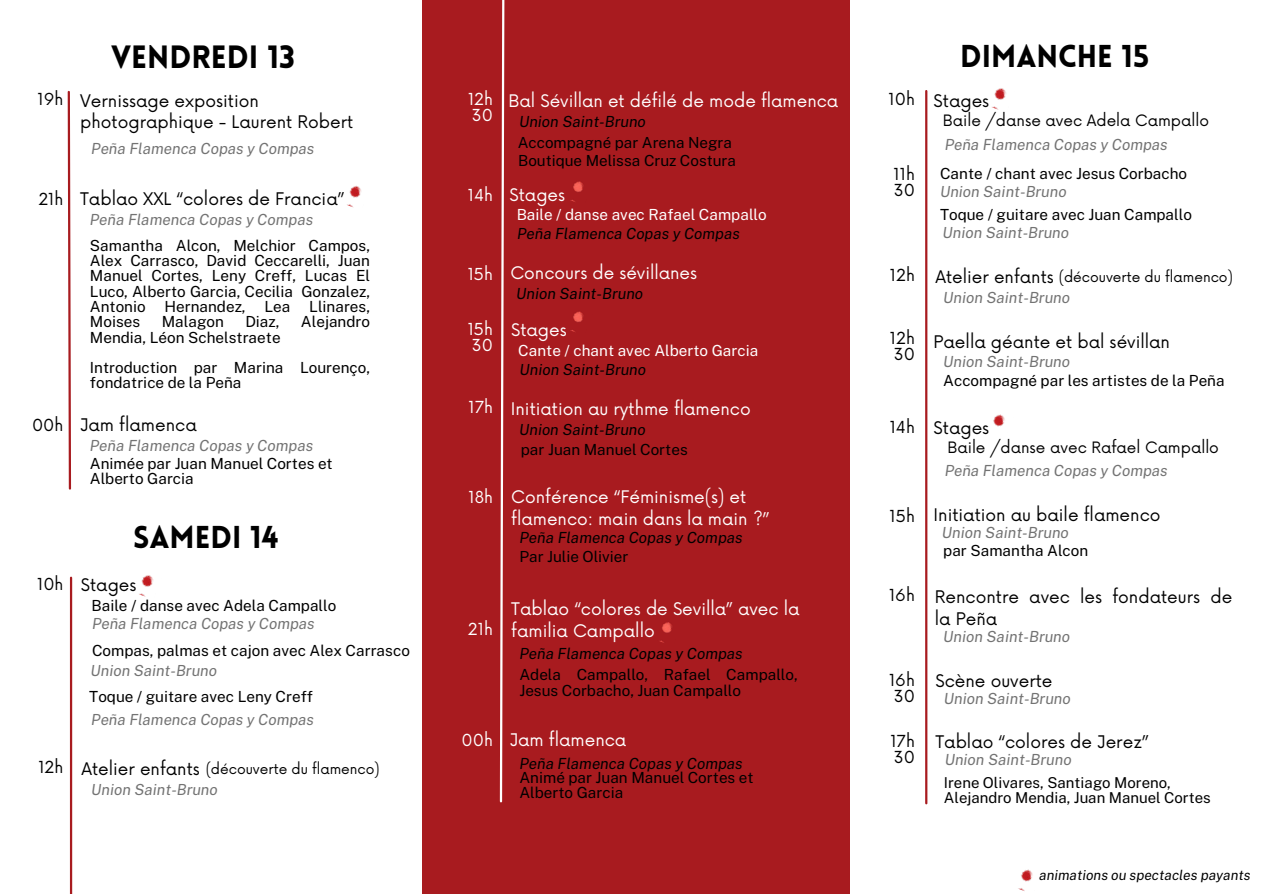
<style>
.page{position:relative;width:1263px;height:894px;background:#fff}
.page>*{position:absolute;margin:0;border:0;box-sizing:border-box;transform-origin:0 0}
.t1{font:900 31.5px "Lovelo";color:#000}
.t2{font:900 30.9px "Lovelo";color:#000}
.t3{font:16.95px/21.6px "Now";color:#000}
.t4{font:16.95px/21.6px "Now";color:#fff}
.t5{font:16.2px/16.2px "Now";color:#000}
.t6{font:16.2px "Now";color:#fff}
.t7{font:16.05px/16px "Now";color:#fff}
.t8{font:16.05px "Now";color:#000}
.t9{font:15.3px/15.3px "Public Sans";color:#000}
.t10{font:italic 15.3px "Public Sans";color:#737373}
.t11{font:italic 15.3px "Public Sans";color:#000}
.t12{font:15.3px "Now";color:#000}
.t13{font:15.3px "Public Sans";color:#fff}
.t14{font:15px/14.7px "Public Sans";color:#000}
.t15{font:13.8px "Now";color:#000}
.t16{font:italic 13.8px "Public Sans";color:#000}
.s1{font-size:16.2px}
.s2{font-size:16.95px}
.s3{font-size:16.05px}
</style>
<div class="page">
<div style="left:422px;top:0;width:427px;height:893px;background:#a81b1f"></div>
<hr style="left:70px;top:577px;width:2px;height:316px;background:#a81b1f">
<svg style="left:499px;top:0;width:6px;height:803px"></svg>
<hr style="left:925px;top:91px;width:2px;height:712px;background:#a81b1f">
<img style="left:993px;top:414px;width:12px;height:13px">
<img style="left:1018px;top:869px;width:15px;height:22px">
<img style="left:992px;top:88px;width:14px;height:22px">
<img style="left:139px;top:575px;width:15px;height:22px">
<img style="left:347px;top:185px;width:14px;height:23px">
<img style="left:570px;top:181px;width:13px;height:21px">
<img style="left:570px;top:311px;width:14px;height:21px">
<img style="left:660px;top:622px;width:12px;height:21px">
<svg style="left:67px;top:90px;width:5px;height:400px"></svg>
<p class="t5" style="left:38px;top:89px;width:27px">19h</p>
<p class="t5" style="left:38px;top:190px;width:27px">21h</p>
<p class="t5" style="left:32px;top:416px;width:33px">00h</p>
<p class="t8" style="left:37px;top:571px;width:28px">10h</p>
<h1 class="t1" style="left:111px;top:37px;width:185px">VENDREDI 13</h1>
<p class="t3" style="left:80px;top:88px;width:275px">Vernissage exposition photographique - Laurent Robert</p>
<p class="t10" style="left:91px;top:138px;width:225px">Peña Flamenca Copas y Compas</p>
<p class="t3" style="left:80px;top:187px;width:266px">Tablao XXL “colores de Francia”</p>
<p class="t10" style="left:90px;top:209px;width:225px">Peña Flamenca Copas y Compas</p>
<p class="t9" style="left:90px;top:236px;width:282px;text-align:justify">Samantha Alcon, Melchior Campos, Alex Carrasco, David Ceccarelli, Juan Manuel Cortes, Leny Creff, Lucas El Luco, Alberto Garcia, Cecilia Gonzalez, Antonio Hernandez, Lea Llinares, Moises</p>
<p class="t9" style="left:162px;top:313px;width:64px">Malagon</p>
<p class="t9" style="left:245px;top:313px;width:36px">Diaz,</p>
<p class="t9" style="left:301px;top:313px;width:71px">Alejandro</p>
<p class="t9" style="left:90px;top:320px;width:282px;line-height:30.6px">Mendia, Léon Schelstraete<br>Introduction par Marina Lourenço,</p>
<p class="t9" style="left:90px;top:374px;width:153px">fondatrice de la Peña</p>
<p class="t3" style="left:80px;top:413px;width:118px">Jam flamenca</p>
<p class="t10" style="left:90px;top:435px;width:225px">Peña Flamenca Copas y Compas</p>
<p class="t9" style="left:90px;top:454px;width:244px">Animée par Juan Manuel Cortes et<br>Alberto Garcia</p>
<h2 class="t2" style="left:133px;top:518px;width:147px">SAMEDI 14</h2>
<p class="t3" style="left:81px;top:573px;width:57px">Stages</p>
<p class="t9" style="left:92px;top:596px;width:246px">Baile / danse avec Adela Campallo</p>
<p class="t10" style="left:92px;top:613px;width:224px">Peña Flamenca Copas y Compas</p>
<p class="t9" style="left:92px;top:641px;width:319px">Compas, palmas et cajon avec Alex Carrasco</p>
<p class="t9" style="left:89px;top:687px;width:225px">Toque / guitare avec Leny Creff</p>
<p class="t10" style="left:91px;top:660px;width:128px">Union Saint-Bruno</p>
<p class="t10" style="left:91px;top:709px;width:224px">Peña Flamenca Copas y Compas</p>
<p class="t15" style="left:38px;top:757px;width:343px"><span class="s1">12h</span> <span class="s2">Atelier enfants</span> (découverte du flamenco)</p>
<p class="t10" style="left:91px;top:779px;width:128px">Union Saint-Bruno</p>
<p class="t7" style="left:468px;top:89px;width:27px">12h<br>30</p>
<p class="t4" style="left:509px;top:89px;width:331px">Bal Sévillan et défilé de mode flamenca</p>
<p class="t9" style="left:518px;top:133px;width:216px">Accompagné par Arena Negra</p>
<p class="t11" style="left:519px;top:112px;width:128px">Union Saint-Bruno</p>
<p class="t9" style="left:518px;top:152px;width:219px">Boutique Melissa Cruz Costura</p>
<p class="t7" style="left:468px;top:186px;width:27px">14h</p>
<p class="t4" style="left:510px;top:183px;width:57px">Stages</p>
<p class="t13" style="left:517px;top:203px;width:252px">Baile / danse avec Rafael Campallo</p>
<p class="t11" style="left:517px;top:223px;width:224px">Peña Flamenca Copas y Compas</p>
<p class="t4" style="left:468px;top:261px;width:231px"><span class="s3">15h</span> Concours de sévillanes</p>
<p class="t11" style="left:516px;top:283px;width:128px">Union Saint-Bruno</p>
<p class="t7" style="left:468px;top:320px;width:27px">15h<br>30</p>
<p class="t4" style="left:511px;top:318px;width:57px">Stages</p>
<p class="t13" style="left:518px;top:339px;width:242px">Cante / chant avec Alberto Garcia</p>
<p class="t11" style="left:520px;top:359px;width:128px">Union Saint-Bruno</p>
<p class="t4" style="left:468px;top:397px;width:284px"><span class="s1">17h</span> Initiation au rythme flamenco</p>
<p class="t9" style="left:521px;top:441px;width:168px">par Juan Manuel Cortes</p>
<p class="t11" style="left:519px;top:419px;width:128px">Union Saint-Bruno</p>
<p class="t4" style="left:511px;top:485px;width:260px;text-indent:-43px"><span class="s3">18h</span> Conférence “Féminisme(s) et flamenco: main dans la main ?”</p>
<p class="t9" style="left:520px;top:548px;width:110px">Par Julie Olivier</p>
<p class="t11" style="left:520px;top:527px;width:225px">Peña Flamenca Copas y Compas</p>
<p class="t6" style="left:468px;top:615px;width:27px">21h</p>
<p class="t6" style="left:462px;top:726px;width:33px">00h</p>
<p class="t4" style="left:511px;top:596px;width:290px">Tablao “colores de Sevilla” avec la familia Campallo</p>
<p class="t11" style="left:519px;top:643px;width:225px">Peña Flamenca Copas y Compas</p>
<p class="t9" style="left:519px;top:666px;width:280px">Adela Campallo, Rafael Campallo,<br>Jesus Corbacho, Juan Campallo</p>
<p class="t4" style="left:510px;top:727px;width:118px">Jam flamenca</p>
<p class="t11" style="left:519px;top:753px;width:225px">Peña Flamenca Copas y Compas</p>
<p class="t9" style="left:519px;top:768px;width:236px">Animé par Juan Manuel Cortes et<br>Alberto Garcia</p>
<p class="t5" style="left:888px;top:89px;width:28px">10h</p>
<h2 class="t2" style="left:960px;top:37px;width:191px">DIMANCHE 15</h2>
<p class="t3" style="left:934px;top:89px;width:57px">Stages</p>
<p class="t12" style="left:943px;top:108px;width:268px">Baile /danse avec Adela Campallo</p>
<p class="t10" style="left:945px;top:134px;width:225px">Peña Flamenca Copas y Compas</p>
<p class="t5" style="left:894px;top:164px;width:23px">11h</p>
<p class="t9" style="left:940px;top:164px;width:249px">Cante / chant avec Jesus Corbacho</p>
<p class="t5" style="left:894px;top:180px;width:23px">30</p>
<p class="t10" style="left:943px;top:222px;width:128px">Union Saint-Bruno</p>
<p class="t10" style="left:940px;top:181px;width:128px">Union Saint-Bruno</p>
<p class="t9" style="left:940px;top:205px;width:253px">Toque / guitare avec Juan Campallo</p>
<p class="t5" style="left:890px;top:266px;width:27px">12h</p>
<p class="t3" style="left:935px;top:264px;width:120px">Atelier enfants</p>
<p class="t15" style="left:1059px;top:266px;width:175px">(découverte du flamenco)</p>
<p class="t10" style="left:943px;top:287px;width:128px">Union Saint-Bruno</p>
<p class="t5" style="left:890px;top:329px;width:27px">12h<br>30</p>
<p class="t3" style="left:934px;top:329px;width:238px">Paella géante et bal sévillan</p>
<p class="t10" style="left:943px;top:352px;width:128px">Union Saint-Bruno</p>
<p class="t9" style="left:943px;top:372px;width:283px">Accompagné par les artistes de la Peña</p>
<p class="t5" style="left:890px;top:417px;width:27px">14h</p>
<p class="t3" style="left:934px;top:415px;width:57px">Stages</p>
<p class="t12" style="left:947px;top:435px;width:273px">Baile /danse avec Rafael Campallo</p>
<p class="t10" style="left:945px;top:460px;width:225px">Peña Flamenca Copas y Compas</p>
<p class="t3" style="left:890px;top:502px;width:272px"><span class="s1">15h</span> Initiation au baile flamenco</p>
<p class="t10" style="left:942px;top:522px;width:128px">Union Saint-Bruno</p>
<p class="t9" style="left:943px;top:541px;width:147px">par Samantha Alcon</p>
<p class="t3" style="left:935px;top:585px;width:299px;text-indent:-46px"><span class="s1">16h</span> Rencontre avec les fondateurs de la Peña</p>
<p class="t10" style="left:943px;top:626px;width:128px">Union Saint-Bruno</p>
<p class="t5" style="left:889px;top:670px;width:27px">16h<br>30</p>
<p class="t3" style="left:935px;top:669px;width:119px">Scène ouverte</p>
<p class="t5" style="left:890px;top:731px;width:26px">17h<br>30</p>
<p class="t3" style="left:935px;top:729px;width:215px">Tablao “colores de Jerez”</p>
<p class="t10" style="left:944px;top:688px;width:128px">Union Saint-Bruno</p>
<p class="t10" style="left:945px;top:749px;width:128px">Union Saint-Bruno</p>
<p class="t14" style="left:944px;top:774px;width:269px">Irene Olivares, Santiago Moreno,<br>Alejandro Mendia, Juan Manuel Cortes</p>
<p class="t16" style="left:1039px;top:865px;width:213px">animations ou spectacles payants</p>
</div>
